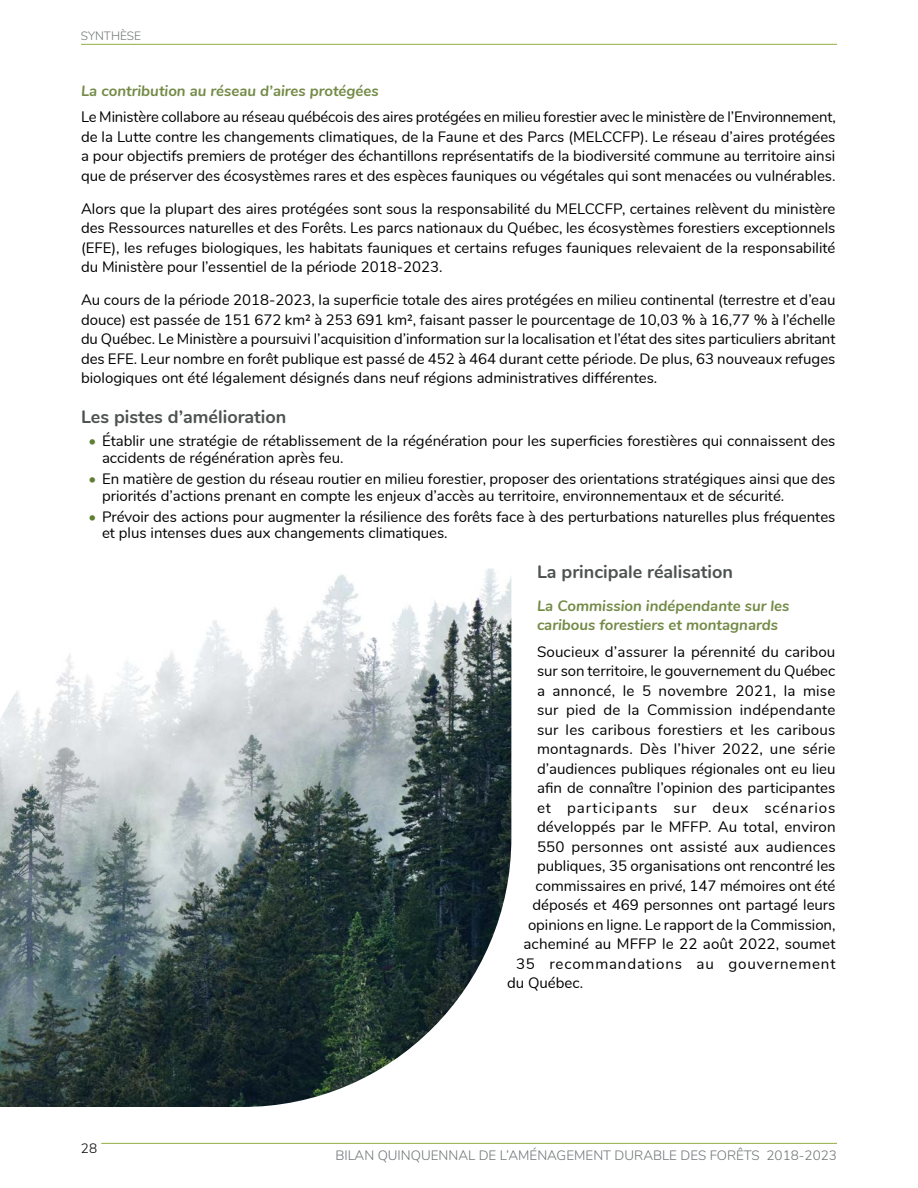
<style>
.page{position:relative;width:918px;height:1188px;background:#fff}
.page>*{position:absolute;margin:0;border:0;box-sizing:border-box;transform-origin:0 0}
.t1{font:700 18px "Nunito";color:#4d5350}
.t2{font:15px/19.5px "Nunito";color:#000;text-align:justify}
.t3{font:italic 700 15px/19.5px "Nunito";color:#748b47}
.t4{font:15px "Nunito";letter-spacing:.02em;color:#000}
.t5{font:15px "Nunito";letter-spacing:.055em;color:#000}
.t6{font:15px "Nunito";letter-spacing:.06em;color:#000}
.t7{font:300 13.5px "Nunito";color:#6d7373}
.t8{font:300 13.5px "Nunito";color:#000}
.t9{font:300 12px "Nunito";letter-spacing:-.005em;color:#6d7373}
.s1{font-weight:700;color:#5f7e35}
</style>
<div class="page">
<hr style="left:101px;top:1143px;width:736px;height:1px;background:#94ad43">
<hr style="left:81px;top:44px;width:756px;height:1px;background:#94ad43">
<img style="left:0;top:569px;width:511px;height:538px">
<p class="t9" style="left:81px;top:27px;width:54px">SYNTHÈSE</p>
<h5 class="t3" style="left:81px;top:80px;width:299px">La contribution au réseau d’aires protégées</h5>
<p class="t2" style="left:81px;top:107px;width:757px">Le Ministère collabore au réseau québécois des aires protégées en milieu forestier avec le ministère de l’Environnement, de la Lutte contre les changements climatiques, de la Faune et des Parcs (MELCCFP). Le réseau d’aires protégées a pour objectifs premiers de protéger des échantillons représentatifs de la biodiversité commune au territoire ainsi que de préserver des écosystèmes rares et des espèces fauniques ou végétales qui sont menacées ou vulnérables.</p>
<p class="t2" style="left:81px;top:198px;width:756px">Alors que la plupart des aires protégées sont sous la responsabilité du MELCCFP, certaines relèvent du ministère des Ressources naturelles et des Forêts. Les parcs nationaux du Québec, les écosystèmes forestiers exceptionnels (EFE), les refuges biologiques, les habitats fauniques et certains refuges fauniques relevaient de la responsabilité du Ministère pour l’essentiel de la période 2018-2023.</p>
<p class="t2" style="left:81px;top:290px;width:756px">Au cours de la période 2018-2023, la superficie totale des aires protégées en milieu continental (terrestre et d’eau douce) est passée de 151 672 km² à 253 691 km², faisant passer le pourcentage de 10,03 % à 16,77 % à l’échelle du Québec. Le Ministère a poursuivi l’acquisition d’information sur la localisation et l’état des sites particuliers abritant des EFE. Leur nombre en forêt publique est passé de 452 à 464 durant cette période. De plus, 63 nouveaux refuges biologiques ont été légalement désignés dans neuf régions administratives différentes.</p>
<h4 class="t1" style="left:81px;top:404px;width:207px">Les pistes d’amélioration</h4>
<p class="t2" style="left:102px;top:432px;width:735px;line-height:16.5px;text-indent:-14px"><span class="s1">•</span> Établir une stratégie de rétablissement de la régénération pour les superficies forestières qui connaissent des accidents de régénération après feu.</p>
<p class="t2" style="left:102px;top:470px;width:735px;line-height:16.5px;text-indent:-14px"><span class="s1">•</span> En matière de gestion du réseau routier en milieu forestier, proposer des orientations stratégiques ainsi que des priorités d’actions prenant en compte les enjeux d’accès au territoire, environnementaux et de sécurité.</p>
<p class="t2" style="left:102px;top:507px;width:735px;line-height:16.5px;text-indent:-14px"><span class="s1">•</span> Prévoir des actions pour augmenter la résilience des forêts face à des perturbations naturelles plus fréquentes et plus intenses dues aux changements climatiques.</p>
<h4 class="t1" style="left:537px;top:558px;width:197px">La principale réalisation</h4>
<h5 class="t3" style="left:537px;top:595px;width:254px">La Commission indépendante sur les caribous forestiers et montagnards</h5>
<p class="t2" style="left:537px;top:641px;width:300px">Soucieux d’assurer la pérennité du caribou</p>
<p class="t2" style="left:537px;top:660px;width:300px">sur son territoire, le gouvernement du Québec</p>
<p class="t4" style="left:537px;top:679px;width:300px">a annoncé, le 5 novembre 2021, la mise</p>
<p class="t4" style="left:537px;top:699px;width:300px">sur pied de la Commission indépendante</p>
<p class="t2" style="left:537px;top:719px;width:300px">sur les caribous forestiers et les caribous</p>
<p class="t2" style="left:537px;top:738px;width:300px">montagnards. Dès l’hiver 2022, une série</p>
<p class="t2" style="left:537px;top:758px;width:300px">d’audiences publiques régionales ont eu lieu</p>
<p class="t2" style="left:537px;top:777px;width:300px">afin de connaître l’opinion des participantes</p>
<p class="t6" style="left:537px;top:796px;width:300px">et participants sur deux scénarios</p>
<p class="t2" style="left:537px;top:816px;width:300px">développés par le MFFP. Au total, environ</p>
<p class="t2" style="left:537px;top:836px;width:300px">550 personnes ont assisté aux audiences</p>
<p class="t2" style="left:537px;top:855px;width:300px">publiques, 35 organisations ont rencontré les</p>
<p class="t2" style="left:536px;top:875px;width:301px">commissaires en privé, 147 mémoires ont été</p>
<p class="t2" style="left:532px;top:894px;width:304px">déposés et 469 personnes ont partagé leurs</p>
<p class="t2" style="left:528px;top:914px;width:309px">opinions en ligne. Le rapport de la Commission,</p>
<p class="t2" style="left:524px;top:933px;width:314px">acheminé au MFFP le 22 août 2022, soumet</p>
<p class="t5" style="left:516px;top:952px;width:321px">35 recommandations au gouvernement</p>
<p class="t2" style="left:507px;top:972px;width:78px">du Québec.</p>
<p class="t8" style="left:81px;top:1138px;width:18px">28</p>
<p class="t7" style="left:335px;top:1145px;width:503px">BILAN QUINQUENNAL DE L’AMÉNAGEMENT DURABLE DES FORÊTS 2018-2023</p>
</div>
